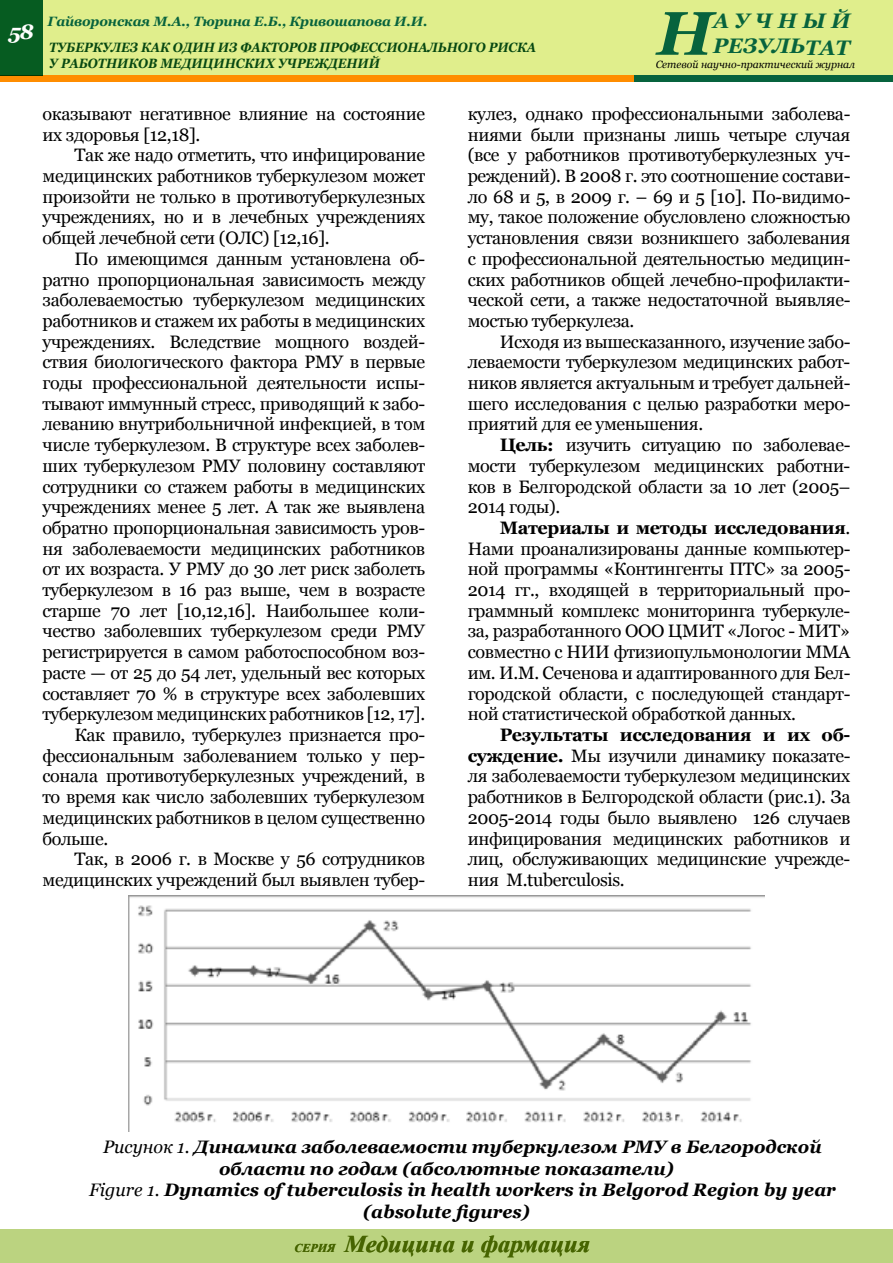
<style>
.page{position:relative;width:893px;height:1263px;background:#fff}
.page>*{position:absolute;margin:0;border:0;box-sizing:border-box;transform-origin:0 0}
.t1{font:italic 700 61.5px "Georgia";color:#07633d}
.t2{font:italic 700 24px "Times New Roman";color:#466400}
.t3{font:italic 700 21px/25.2px "Georgia";color:#07633d}
.t4{font:italic 700 21px "Georgia";color:#fff}
.t5{font:18px/20.7px "Georgia";letter-spacing:-.02em;color:#000;text-align:justify}
.t6{font:italic 700 18px "Georgia";color:#000}
.t7{font:italic 700 13.5px/16.2px "Georgia";color:#074812;scale:.9 1}
.t8{font:italic 700 13.5px "Georgia";letter-spacing:-.01em;color:#07633d}
.t9{font:italic 10.5px "Georgia";color:#000}
.s1{font-weight:700}
.s2{font-weight:400}
.s3{font-size:12px}
</style>
<div class="page">
<div style="left:0;top:1229px;width:893px;height:34px;background:#bbd380"></div>
<div style="left:0;top:0;width:893px;height:81px;background:#e0ee8c"></div>
<div style="left:0;top:75px;width:655px;height:7px;background:#ff8d00"></div>
<div style="left:0;top:0;width:43px;height:75px;background:#065c21"></div>
<div style="left:634px;top:75px;width:259px;height:7px;background:#07633d"></div>
<img style="left:129px;top:895px;width:636px;height:236px">
<p class="t4" style="left:9px;top:20px;width:27px">58</p>
<p class="t8" style="left:48px;top:13px;width:381px">Гайворонская М.А., Тюрина Е.Б., Кривошапова И.И.</p>
<p class="t7" style="left:49px;top:39px;width:542px">ТУБЕРКУЛЕЗ КАК ОДИН ИЗ ФАКТОРОВ ПРОФЕССИОНАЛЬНОГО РИСКА<br>У РАБОТНИКОВ МЕДИЦИНСКИХ УЧРЕЖДЕНИЙ</p>
<p class="t3" style="left:713px;top:8px;width:139px">АУЧНЫЙ<br>РЕЗУЛЬТАТ</p>
<h1 class="t1" style="left:657px;top:-2px;width:58px">Н</h1>
<p class="t9" style="left:655px;top:58px;width:201px">Сетевой научно-практический журнал</p>
<p class="t5" style="left:43px;top:103px;width:384px">оказывают негативное влияние на состояние их здоровья [12,18].</p>
<p class="t5" style="left:43px;top:145px;width:384px;text-indent:32px">Так же надо отметить, что инфицирование медицинских работников туберкулезом может произойти не только в противотуберкулезных учреждениях, но и в лечебных учреждениях общей лечебной сети (ОЛС) [12,16].</p>
<p class="t5" style="left:74px;top:248px;width:352px">По имеющимся данным установлена об-</p>
<p class="t5" style="left:43px;top:269px;width:384px">ратно пропорциональная зависимость между</p>
<p class="t5" style="left:43px;top:290px;width:384px">заболеваемостью туберкулезом медицинских</p>
<p class="t5" style="left:43px;top:310px;width:384px">работников и стажем их работы в медицинских</p>
<p class="t5" style="left:43px;top:331px;width:384px">учреждениях. Вследствие мощного воздей-</p>
<p class="t5" style="left:43px;top:352px;width:384px">ствия биологического фактора РМУ в первые</p>
<p class="t5" style="left:43px;top:372px;width:384px">годы профессиональной деятельности испы-</p>
<p class="t5" style="left:43px;top:393px;width:384px">тывают иммунный стресс, приводящий к забо-</p>
<p class="t5" style="left:43px;top:414px;width:384px">леванию внутрибольничной инфекцией, в том</p>
<p class="t5" style="left:43px;top:435px;width:384px">числе туберкулезом. В структуре всех заболев-</p>
<p class="t5" style="left:43px;top:455px;width:384px">ших туберкулезом РМУ половину составляют</p>
<p class="t5" style="left:43px;top:476px;width:384px">сотрудники со стажем работы в медицинских</p>
<p class="t5" style="left:43px;top:497px;width:384px">учреждениях менее 5 лет. А так же выявлена</p>
<p class="t5" style="left:43px;top:517px;width:384px">обратно пропорциональная зависимость уров-</p>
<p class="t5" style="left:43px;top:538px;width:384px">ня заболеваемости медицинских работников</p>
<p class="t5" style="left:43px;top:559px;width:384px">от их возраста. У РМУ до 30 лет риск заболеть</p>
<p class="t5" style="left:43px;top:579px;width:384px">туберкулезом в 16 раз выше, чем в возрасте</p>
<p class="t5" style="left:43px;top:600px;width:384px">старше 70 лет [10,12,16]. Наибольшее коли-</p>
<p class="t5" style="left:43px;top:621px;width:384px">чество заболевших туберкулезом среди РМУ</p>
<p class="t5" style="left:43px;top:642px;width:384px">регистрируется в самом работоспособном воз-</p>
<p class="t5" style="left:43px;top:662px;width:384px">расте — от 25 до 54 лет, удельный вес которых</p>
<p class="t5" style="left:43px;top:683px;width:384px">составляет 70 % в структуре всех заболевших</p>
<p class="t5" style="left:43px;top:704px;width:384px">туберкулезом медицинских работников [12, 17].</p>
<p class="t5" style="left:74px;top:724px;width:352px">Как правило, туберкулез признается про-</p>
<p class="t5" style="left:43px;top:745px;width:384px">фессиональным заболеванием только у пер-</p>
<p class="t5" style="left:43px;top:766px;width:384px">сонала противотуберкулезных учреждений, в</p>
<p class="t5" style="left:43px;top:786px;width:384px">то время как число заболевших туберкулезом</p>
<p class="t5" style="left:43px;top:807px;width:384px">медицинских работников в целом существенно</p>
<p class="t5" style="left:43px;top:828px;width:67px">больше.</p>
<p class="t5" style="left:74px;top:849px;width:352px">Так, в 2006 г. в Москве у 56 сотрудников</p>
<p class="t5" style="left:43px;top:869px;width:384px">медицинских учреждений был выявлен тубер-</p>
<p class="t5" style="left:468px;top:103px;width:384px">кулез, однако профессиональными заболева&shy;ниями были признаны лишь четыре случая (все у работников противотуберкулезных уч&shy;реждений). В 2008 г. это соотношение состави&shy;ло 68 и 5, в 2009 г. – 69 и 5 [10]. По-видимо&shy;му, такое положение обусловлено сложностью установления связи возникшего заболевания с профессиональной деятельностью медицин&shy;ских работников общей лечебно-профилакти&shy;ческой сети, а также недостаточной выявляе&shy;мостью туберкулеза.</p>
<p class="t5" style="left:468px;top:331px;width:384px;text-indent:32px">Исходя из вышесказанного, изучение забо&shy;леваемости туберкулезом медицинских работ&shy;ников является актуальным и требует дальней&shy;шего исследования с целью разработки меро&shy;приятий для ее уменьшения.</p>
<p class="t5" style="left:468px;top:435px;width:384px;text-indent:32px"><span class="s1">Цель:</span> изучить ситуацию по заболевае&shy;мости туберкулезом медицинских работни&shy;ков в Белгородской области за 10 лет (2005– 2014 годы).</p>
<p class="t5" style="left:468px;top:517px;width:384px;text-indent:32px"><span class="s1">Материалы и методы исследования</span>.<br>Нами проанализированы данные компьютер&shy;ной программы «Контингенты ПТС» за 2005- 2014 гг., входящей в территориальный про&shy;граммный комплекс мониторинга туберкуле&shy;за, разработанного ООО ЦМИТ «Логос - МИТ» совместно с НИИ фтизиопульмонологии ММА им. И.М. Сеченова и адаптированного для Бел&shy;городской области, с последующей стандарт&shy;ной статистической обработкой данных.</p>
<p class="t5" style="left:468px;top:724px;width:384px;text-indent:32px"><span class="s1">Результаты исследования и их об&shy;суждение.</span> Мы изучили динамику показате&shy;ля заболеваемости туберкулезом медицинских работников в Белгородской области (рис.1). За 2005-2014 годы было выявлено 126 случаев инфицирования медицинских работников и лиц, обслуживающих медицинские учрежде&shy;ния M.tuberculosis.</p>
<p class="t6" style="left:103px;top:1137px;width:720px"><span class="s2">Рисунок 1.</span> Динамика заболеваемости туберкулезом РМУ в Белгородской</p>
<p class="t6" style="left:219px;top:1158px;width:456px">области по годам (абсолютные показатели)</p>
<p class="t6" style="left:89px;top:1180px;width:748px"><span class="s2">Figure 1.</span> Dynamics of tuberculosis in health workers in Belgorod Region by year</p>
<p class="t6" style="left:363px;top:1201px;width:168px">(absolute figures)</p>
<h2 class="t2" style="left:294px;top:1227px;width:297px"><span class="s3">СЕРИЯ</span> Медицина и фармация</h2>
</div>
